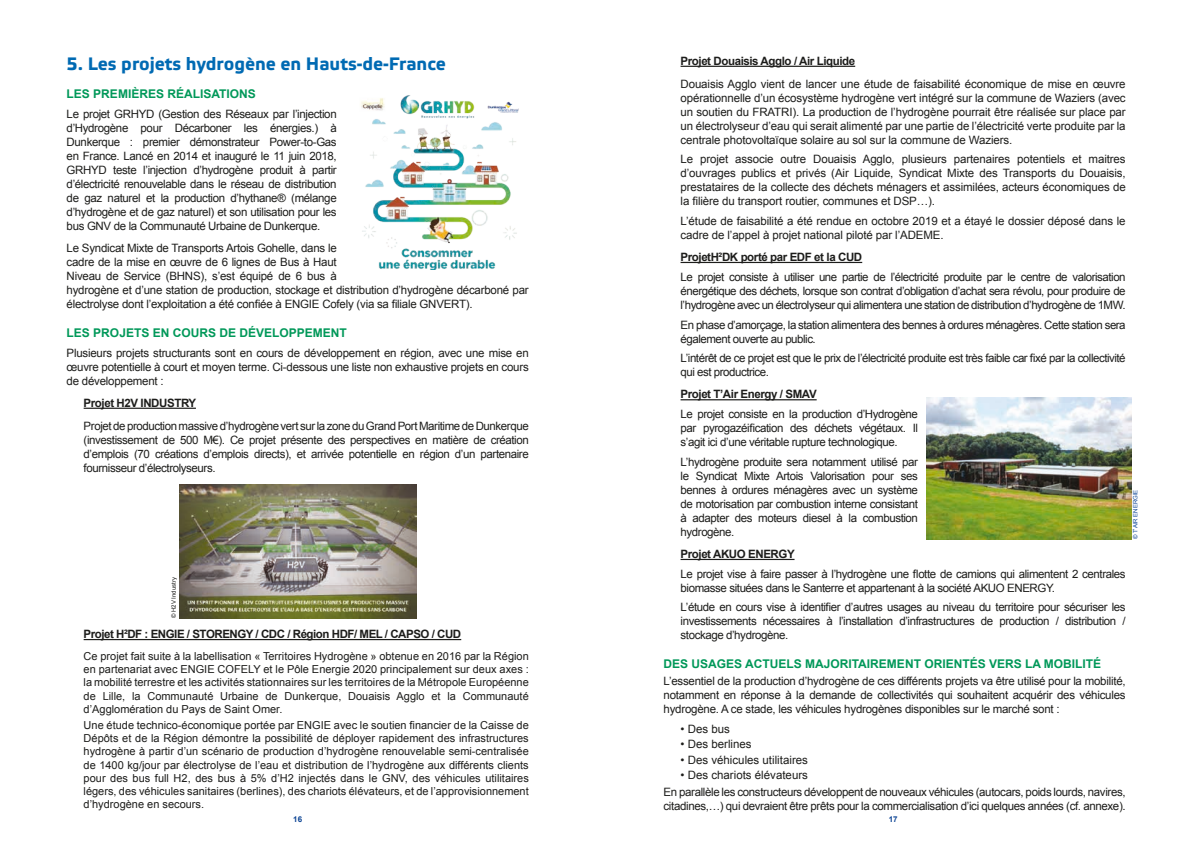
<style>
.page{position:relative;width:1191px;height:842px;background:#fff}
.page>*{position:absolute;margin:0;border:0;box-sizing:border-box;transform-origin:0 0}
.t1{font:700 18px "Etelka Text";color:#006ab3}
.t2{font:700 12px "Arial";color:#009859}
.t3{font:11.5px/14px "Arial";letter-spacing:-.03em;color:#1d1d1b;text-align:justify}
.t4{font:700 11.5px "Arial";letter-spacing:-.035em;color:#1d1d1b}
.t5{font:11.5px/14px "Arial";letter-spacing:-.01em;color:#1d1d1b}
.t6{font:11.5px "Arial";color:#1d1d1b}
.t7{font:11px/13.2px "Arial";color:#1d1d1b;text-align:justify}
.t8{font:700 8px "Arial";color:#0d4595}
.t9{font:6px "Arial";color:#0d4595}
.t10{font:6px "Arial";color:#1d1d1b}
</style>
<div class="page">
<hr style="left:84px;top:408px;width:112px;height:1px;background:#1d1d1b">
<hr style="left:84px;top:639px;width:377px;height:1px;background:#1d1d1b">
<hr style="left:680px;top:66px;width:175px;height:1px;background:#1d1d1b">
<hr style="left:680px;top:262px;width:182px;height:1px;background:#1d1d1b">
<hr style="left:680px;top:399px;width:136px;height:1px;background:#1d1d1b">
<hr style="left:680px;top:559px;width:114px;height:1px;background:#1d1d1b">
<img style="left:361px;top:95px;width:158px;height:174px">
<img style="left:179px;top:485px;width:237px;height:133px">
<img style="left:926px;top:398px;width:205px;height:141px">
<h1 class="t1" style="left:67px;top:52px;width:381px">5. Les projets hydrogène en Hauts-de-France</h1>
<p class="t2" style="left:67px;top:86px;width:191px">LES PREMIÈRES RÉALISATIONS</p>
<p class="t3" style="left:67px;top:107px;width:272px">Le projet GRHYD (Gestion des Réseaux par l’injection d’Hydrogène pour Décarboner les énergies.) à Dunkerque : premier démonstrateur Power-to-Gas en France. Lancé en 2014 et inauguré le 11 juin 2018, GRHYD teste l’injection d’hydrogène produit à partir d’électricité renouvelable dans le réseau de distribution de gaz naturel et la production d’hythane® (mélange d’hydrogène et de gaz naturel) et son utilisation pour les bus GNV de la Communauté Urbaine de Dunkerque.</p>
<p class="t3" style="left:67px;top:241px;width:464px;text-align:left">Le Syndicat Mixte de Transports Artois Gohelle, dans le<br>cadre de la mise en œuvre de 6 lignes de Bus à Haut<br>Niveau de Service (BHNS), s’est équipé de 6 bus à<br>hydrogène et d’une station de production, stockage et distribution d’hydrogène décarboné par électrolyse dont l’exploitation a été confiée à ENGIE Cofely (via sa filiale GNVERT).</p>
<p class="t2" style="left:67px;top:325px;width:282px">LES PROJETS EN COURS DE DÉVELOPPEMENT</p>
<p class="t3" style="left:67px;top:346px;width:464px">Plusieurs projets structurants sont en cours de développement en région, avec une mise en œuvre potentielle à court et moyen terme. Ci-dessous une liste non exhaustive projets en cours de développement :</p>
<p class="t4" style="left:84px;top:395px;width:114px">Projet H2V INDUSTRY</p>
<p class="t3" style="left:84px;top:419px;width:446px">Projet de production massive d’hydrogène vert sur la zone du Grand Port Maritime de Dunkerque (investissement de 500 M€). Ce projet présente des perspectives en matière de création d’emplois (70 créations d’emplois directs), et arrivée potentielle en région d’un partenaire fournisseur d’électrolyseurs.</p>
<p class="t10" style="left:170px;top:618px;width:42px;rotate:-90deg">© H2V Industry</p>
<p class="t4" style="left:84px;top:627px;width:379px">Projet H²DF : ENGIE / STORENGY / CDC / Région HDF/ MEL / CAPSO / CUD</p>
<p class="t7" style="left:84px;top:650px;width:447px">Ce projet fait suite à la labellisation « Territoires Hydrogène » obtenue en 2016 par la Région en partenariat avec ENGIE COFELY et le Pôle Energie 2020 principalement sur deux axes : la mobilité terrestre et les activités stationnaires sur les territoires de la Métropole Européenne de Lille, la Communauté Urbaine de Dunkerque, Douaisis Agglo et la Communauté d’Agglomération du Pays de Saint Omer.</p>
<p class="t7" style="left:84px;top:718px;width:447px">Une étude technico-économique portée par ENGIE avec le soutien financier de la Caisse de Dépôts et de la Région démontre la possibilité de déployer rapidement des infrastructures hydrogène à partir d’un scénario de production d’hydrogène renouvelable semi-centralisée de 1400 kg/jour par électrolyse de l’eau et distribution de l’hydrogène aux différents clients pour des bus full H2, des bus à 5% d’H2 injectés dans le GNV, des véhicules utilitaires légers, des véhicules sanitaires (berlines), des chariots élévateurs, et de l’approvisionnement d’hydrogène en secours.</p>
<p class="t4" style="left:680px;top:53px;width:176px">Projet Douaisis Agglo / Air Liquide</p>
<p class="t3" style="left:680px;top:77px;width:446px">Douaisis Agglo vient de lancer une étude de faisabilité économique de mise en œuvre opérationnelle d’un écosystème hydrogène vert intégré sur la commune de Waziers (avec un soutien du FRATRI). La production de l’hydrogène pourrait être réalisée sur place par un électrolyseur d’eau qui serait alimenté par une partie de l’électricité verte produite par la centrale photovoltaïque solaire au sol sur la commune de Waziers.</p>
<p class="t3" style="left:680px;top:152px;width:447px">Le projet associe outre Douaisis Agglo, plusieurs partenaires potentiels et maitres d’ouvrages publics et privés (Air Liquide, Syndicat Mixte des Transports du Douaisis, prestataires de la collecte des déchets ménagers et assimilées, acteurs économiques de la filière du transport routier, communes et DSP…).</p>
<p class="t5" style="left:680px;top:214px;width:446px">L’étude de faisabilité a été rendue en octobre 2019 et a étayé le dossier déposé dans le cadre de l’appel à projet national piloté par l’ADEME.</p>
<p class="t4" style="left:680px;top:250px;width:183px">ProjetH²DK porté par EDF et la CUD</p>
<p class="t3" style="left:680px;top:270px;width:446px">Le projet consiste à utiliser une partie de l’électricité produite par le centre de valorisation énergétique des déchets, lorsque son contrat d’obligation d’achat sera révolu, pour produire de l’hydrogène avec un électrolyseur qui alimentera une station de distribution d’hydrogène de 1MW.</p>
<p class="t3" style="left:680px;top:318px;width:446px">En phase d’amorçage, la station alimentera des bennes à ordures ménagères. Cette station sera également ouverte au public.</p>
<p class="t3" style="left:680px;top:351px;width:446px">L’intérêt de ce projet est que le prix de l’électricité produite est très faible car fixé par la collectivité qui est productrice.</p>
<p class="t4" style="left:680px;top:387px;width:138px">Projet T’Air Energy / SMAV</p>
<p class="t3" style="left:680px;top:407px;width:239px">Le projet consiste en la production d’Hydrogène par pyrogazéification des déchets végétaux. Il s’agit ici d’une véritable rupture technologique.</p>
<p class="t3" style="left:680px;top:455px;width:239px">L’hydrogène produite sera notamment utilisé par le Syndicat Mixte Artois Valorisation pour ses bennes à ordures ménagères avec un système de motorisation par combustion interne consistant à adapter des moteurs diesel à la combustion hydrogène.</p>
<p class="t4" style="left:680px;top:546px;width:116px">Projet AKUO ENERGY</p>
<p class="t3" style="left:680px;top:567px;width:446px">Le projet vise à faire passer à l’hydrogène une flotte de camions qui alimentent 2 centrales biomasse situées dans le Santerre et appartenant à la société AKUO ENERGY.</p>
<p class="t3" style="left:680px;top:600px;width:446px">L’étude en cours vise à identifier d’autres usages au niveau du territoire pour sécuriser les investissements nécessaires à l’installation d’infrastructures de production / distribution / stockage d’hydrogène.</p>
<p class="t2" style="left:663px;top:656px;width:439px">DES USAGES ACTUELS MAJORITAIREMENT ORIENTÉS VERS LA MOBILITÉ</p>
<p class="t3" style="left:663px;top:674px;width:463px">L’essentiel de la production d’hydrogène de ces différents projets va être utilisé pour la mobilité, notamment en réponse à la demande de collectivités qui souhaitent acquérir des véhicules hydrogène. A ce stade, les véhicules hydrogènes disponibles sur le marché sont :</p>
<p class="t3" style="left:680px;top:722px;width:51px">• Des bus</p>
<p class="t6" style="left:680px;top:736px;width:73px">• Des berlines</p>
<p class="t6" style="left:680px;top:752px;width:129px">• Des véhicules utilitaires</p>
<p class="t3" style="left:663px;top:767px;width:463px;line-height:16.8px;text-indent:17px">• Des chariots élévateurs<br>En parallèle les constructeurs développent de nouveaux véhicules (autocars, poids lourds, navires,</p>
<p class="t3" style="left:663px;top:799px;width:463px">citadines,…) qui devraient être prêts pour la commercialisation d’ici quelques années (cf. annexe).</p>
<p class="t9" style="left:1131px;top:539px;width:51px;rotate:-90deg">© T’AIR ENERGIE</p>
<p class="t8" style="left:293px;top:814px;width:10px">16</p>
<p class="t8" style="left:888px;top:814px;width:10px">17</p>
</div>
